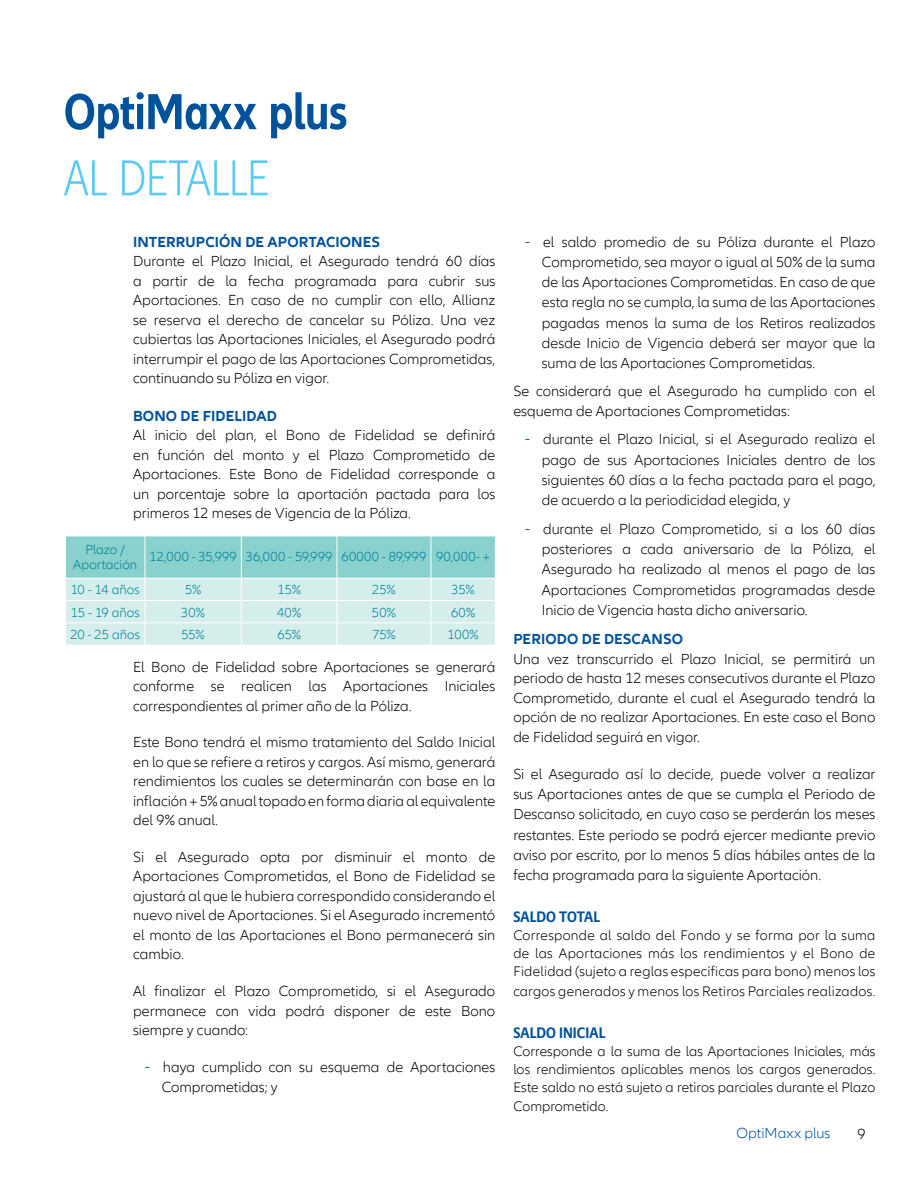
<style>
.page{position:relative;width:918px;height:1188px;background:#fff}
.page>*{position:absolute;margin:0;border:0;box-sizing:border-box;transform-origin:0 0}
.t1{font:700 condensed 52.5px "Allianz Neo";letter-spacing:-.005em;color:#00529b}
.t2{font:300 condensed 52.5px "Allianz Neo";color:#5bcbf5}
.t3{font:300 15px/19.5px "Allianz Neo";color:#000;text-align:justify}
.t4{font:700 15px "Allianz Neo";letter-spacing:.01em;color:#00529b}
.t5{font:700 15px "Allianz Sans";letter-spacing:.005em;color:#00529b}
.t6{font:300 15px "Allianz Neo";letter-spacing:.005em;color:#00529b}
.t7{font:300 14.25px/18px "Allianz Neo";letter-spacing:.01em;color:#000;text-align:justify}
.t8{font:300 13.5px/15px "Allianz Neo";letter-spacing:.005em;color:#008296;text-align:center}
.s1{font-size:18px;color:#00529b}
</style>
<div class="page">
<svg style="left:66px;top:536px;width:429px;height:109px;background:#b9e3e0"></svg>
<h1 class="t1" style="left:64px;top:81px;width:285px">OptiMaxx plus</h1>
<h1 class="t2" style="left:64px;top:148px;width:77px">AL DETALLE</h1>
<p class="t4" style="left:133px;top:233px;width:248px">INTERRUPCIÓN DE APORTACIONES</p>
<p class="t3" style="left:133px;top:252px;width:364px">Durante el Plazo Inicial, el Asegurado tendrá 60 días a partir de la fecha programada para cubrir sus Aportaciones. En caso de no cumplir con ello, Allianz se reserva el derecho de cancelar su Póliza. U na vez cubiertas las Aportaciones Iniciales, el Asegurado podrá interrumpir el pago de las Aportaciones Comprometidas, continuando su Póliza en vigor.</p>
<p class="t4" style="left:133px;top:407px;width:124px">BONO DE FIDELIDAD</p>
<p class="t3" style="left:133px;top:426px;width:364px">Al inicio del plan, el Bono de Fidelidad se definirá en función del monto y el Plazo Comprometido de Aportaciones. Este Bono de Fidelidad corresponde a un porcentaje sobre la aportación pactada para los primeros 12 meses de Vigencia de la Póliza.</p>
<p class="t8" style="left:73px;top:542px;width:65px">Plazo /<br>Aportación</p>
<p class="t8" style="left:150px;top:550px;width:342px">12,000 - 35,999 36,000 - 59,999 60000 - 89,999 90,000- +</p>
<p class="t8" style="left:71px;top:583px;width:71px">10 - 14 años</p>
<p class="t8" style="left:185px;top:583px;width:18px">5%</p>
<p class="t8" style="left:277px;top:583px;width:25px">15%</p>
<p class="t8" style="left:372px;top:583px;width:25px">25%</p>
<p class="t8" style="left:452px;top:583px;width:25px">35%</p>
<p class="t8" style="left:71px;top:605px;width:71px">15 - 19 años</p>
<p class="t8" style="left:181px;top:605px;width:25px">30%</p>
<p class="t8" style="left:277px;top:605px;width:26px">40%</p>
<p class="t8" style="left:372px;top:605px;width:25px">50%</p>
<p class="t8" style="left:451px;top:605px;width:26px">60%</p>
<p class="t8" style="left:70px;top:628px;width:71px">20 - 25 años</p>
<p class="t8" style="left:182px;top:628px;width:25px">55%</p>
<p class="t8" style="left:277px;top:628px;width:25px">65%</p>
<p class="t8" style="left:372px;top:628px;width:25px">75%</p>
<p class="t8" style="left:448px;top:628px;width:33px">100%</p>
<p class="t3" style="left:133px;top:658px;width:364px">El Bono de Fidelidad sobre Aportaciones se generará conforme se realicen las Aportaciones Iniciales correspondientes al primer año de la Póliza.</p>
<p class="t3" style="left:133px;top:733px;width:364px">Este Bono tendrá el mismo tratamiento del Saldo Inicial en lo que se refiere a retiros y cargos. Así mismo, generará rendimientos los cuales se determinarán con base en la inflación + 5% anual topado en forma diaria al equivalente del 9% anual.</p>
<p class="t3" style="left:133px;top:848px;width:364px">Si el Asegurado opta por disminuir el monto de Aportaciones Comprometidas, el Bono de Fidelidad se ajustará al que le hubiera correspondido considerando el nuevo nivel de Aportaciones. Si el Asegurado incrementó el monto de las Aportaciones el Bono permanecerá sin cambio.</p>
<p class="t3" style="left:133px;top:982px;width:364px">Al finalizar el Plazo Comprometido, si el Asegurado permanece con vida podrá disponer de este Bono siempre y cuando:</p>
<p class="t3" style="left:162px;top:1058px;width:335px;line-height:20.2px;text-indent:-17px"><span class="s1">-</span> haya cumplido con su esquema de Aportaciones<br>Comprometidas; y</p>
<p class="t3" style="left:542px;top:232px;width:335px;line-height:20.2px;text-indent:-17px"><span class="s1">-</span> el saldo promedio de su Póliza durante el Plazo Comprometido, sea mayor o igual al 50% de la suma de las Aportaciones Comprometidas. En caso de que esta regla no se cumpla, la suma de las Aportaciones pagadas menos la suma de los Retiros realizados desde Inicio de Vigencia deberá ser mayor que la suma de las Aportaciones Comprometidas.</p>
<p class="t3" style="left:513px;top:382px;width:364px">Se considerará que el Asegurado ha cumplido con el esquema de Aportaciones Comprometidas:</p>
<p class="t3" style="left:542px;top:430px;width:335px;line-height:20.2px;text-indent:-17px"><span class="s1">-</span> durante el Plazo Inicial, si el Asegurado realiza el pago de sus Aportaciones Iniciales dentro de los siguientes 60 días a la fecha pactada para el pago, de acuerdo a la periodicidad elegida, y</p>
<p class="t3" style="left:542px;top:519px;width:335px;line-height:20.2px;text-indent:-17px"><span class="s1">-</span> durante el Plazo Comprometido, si a los 60 días posteriores a cada aniversario de la Póliza, el Asegurado ha realizado al menos el pago de las Aportaciones Comprometidas programadas desde Inicio de Vigencia hasta dicho aniversario.</p>
<p class="t4" style="left:513px;top:631px;width:44px">PERIODO</p>
<p class="t4" style="left:582px;top:631px;width:100px">DE DESCANSO</p>
<p class="t3" style="left:513px;top:649px;width:364px">U na vez transcurrido el Plazo Inicial, se permitirá un periodo de hasta 12 meses consecutivos durante el Plazo Comprometido, durante el cual el Asegurado tendrá la opción de no realizar Aportaciones. En este caso el Bono de Fidelidad seguirá en vigor.</p>
<p class="t3" style="left:513px;top:764px;width:364px;line-height:20.2px">Si el Asegurado así lo decide, puede volver a realizar sus Aportaciones antes de que se cumpla el Periodo de Descanso solicitado, en cuyo caso se perderán los meses restantes. Este periodo se podrá ejercer mediante previo aviso por escrito, por lo menos 5 días hábiles antes de la fecha programada para la siguiente Aportación.</p>
<p class="t5" style="left:513px;top:908px;width:89px">SALDO TOTAL</p>
<p class="t7" style="left:513px;top:927px;width:364px">Corresponde al saldo del Fondo y se forma por la suma de las Aportaciones más los rendimientos y el Bono de Fidelidad (sujeto a reglas específicas para bono) menos los</p>
<p class="t7" style="left:513px;top:983px;width:364px">cargos generados y menos los Retiros Parciales realizados.</p>
<p class="t5" style="left:513px;top:1023px;width:94px">SALDO INICIAL</p>
<p class="t7" style="left:513px;top:1043px;width:364px">Corresponde a la suma de las Aportaciones Iniciales, más los rendimientos aplicables menos los cargos generados.<br>Este saldo no está sujeto a retiros parciales durante el Plazo</p>
<p class="t7" style="left:513px;top:1098px;width:97px">Comprometido.</p>
<p class="t6" style="left:737px;top:1124px;width:95px">OptiMaxx plus</p>
<p class="t3" style="left:858px;top:1125px;width:10px">9</p>
</div>
